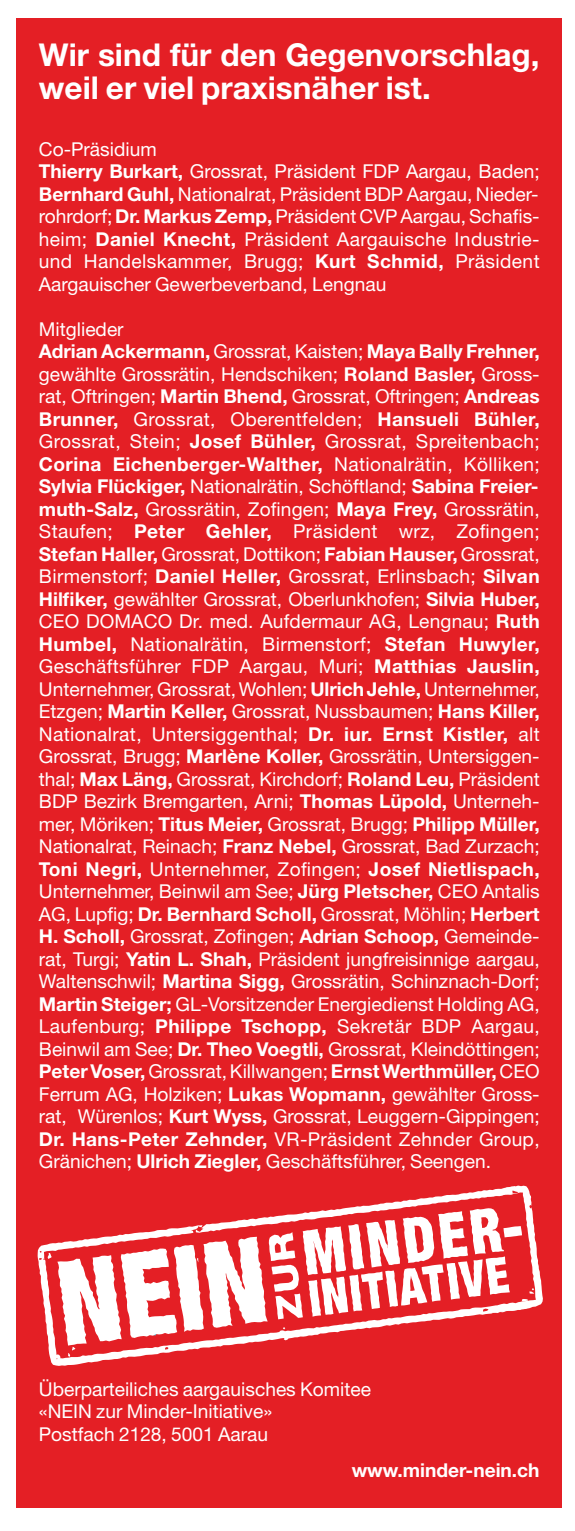
<style>
.page{position:relative;width:575px;height:1531px;background:#fff}
.page>*{position:absolute;margin:0;border:0;box-sizing:border-box;transform-origin:0 0}
.t1{font:700 31.5px/33.8px "Helvetica Neue LT Std";color:#fff}
.t2{font:19.12px/22.5px "Helvetica Neue LT Std";color:#fff}
.t3{font:700 19.12px "Helvetica Neue LT Std";color:#fff}
.s1{font-weight:700}
</style>
<div class="page">
<div style="left:16px;top:18px;width:545px;height:1489px;background:#e41f25"></div>
<svg style="left:38px;top:1185px;width:504px;height:181px"></svg>
<svg style="left:46px;top:1186px;width:489px;height:170px"></svg>
<h1 class="t1" style="left:39px;top:40px;width:501px">Wir sind für den Gegenvorschlag, weil er viel praxisnäher ist.</h1>
<p class="t2" style="left:39px;top:139px;width:501px">Co-Präsidium<br><span class="s1">Thierry Burkart,</span> Grossrat, Präsident FDP Aargau, Baden; <span class="s1">Bernhard Guhl,</span> Nationalrat, Präsident BDP Aargau, Nieder&shy;rohrdorf; <span class="s1">Dr. MarkusZemp,</span>Präsident CVPAargau,Schafis&shy;heim; <span class="s1">Daniel Knecht,</span> Präsident Aargauische Industrie&shy;und Handelskammer, Brugg; <span class="s1">Kurt Schmid,</span> Präsident Aargauischer Gewerbeverband, Lengnau</p>
<p class="t2" style="left:39px;top:319px;width:501px">Mitglieder<br><span class="s1">Adrian Ackermann,</span> Grossrat, Kaisten; <span class="s1">Maya Bally Frehner, </span>gewählte Grossrätin, Hendschiken; <span class="s1">Roland Basler,</span> Gross&shy;rat, Oftringen; <span class="s1">Martin Bhend,</span> Grossrat, Oftringen; <span class="s1">Andreas Brunner,</span> Grossrat, Oberentfelden; <span class="s1">Hansueli Bühler, </span>Grossrat, Stein; <span class="s1">Josef Bühler,</span> Grossrat, Spreitenbach; <span class="s1">Corina Eichenberger-Walther,</span> Nationalrätin, Kölliken; <span class="s1">Sylvia Flückiger,</span> Nationalrätin, Schöftland; <span class="s1">Sabina Freier&shy;muth-Salz,</span> Grossrätin, Zofingen; <span class="s1">Maya Frey,</span> Grossrätin, Staufen; <span class="s1">Peter Gehler,</span> Präsident wrz, Zofingen; <span class="s1">Stefan Haller,</span> Grossrat, Dottikon; <span class="s1">Fabian Hauser,</span> Grossrat, Birmenstorf; <span class="s1">Daniel Heller,</span> Grossrat, Erlinsbach; <span class="s1">Silvan Hilfiker,</span> gewählter Grossrat, Oberlunkhofen; <span class="s1">Silvia Huber, </span>CEO DOMACO Dr. med. Aufdermaur AG, Lengnau; <span class="s1">Ruth Humbel,</span> Nationalrätin, Birmenstorf; <span class="s1">Stefan Huwyler, </span>Geschäftsführer FDP Aargau, Muri; <span class="s1">Matthias Jauslin, </span>Unternehmer,Grossrat,Wohlen;<span class="s1">UlrichJehle,</span>Unternehmer, Etzgen; <span class="s1">Martin Keller,</span> Grossrat, Nussbaumen; <span class="s1">Hans Killer, </span>Nationalrat, Untersiggenthal; <span class="s1">Dr. iur. Ernst Kistler,</span> alt Grossrat, Brugg; <span class="s1">Marlène Koller,</span> Grossrätin, Untersiggen&shy;thal; <span class="s1">Max Läng,</span> Grossrat, Kirchdorf; <span class="s1">Roland Leu,</span> Präsident BDP Bezirk Bremgarten, Arni; <span class="s1">Thomas Lüpold,</span> Unterneh&shy;mer, Möriken; <span class="s1">Titus Meier,</span> Grossrat, Brugg; <span class="s1">Philipp Müller, </span>Nationalrat, Reinach; <span class="s1">Franz Nebel,</span> Grossrat, Bad Zurzach; <span class="s1">Toni Negri,</span> Unternehmer, Zofingen; <span class="s1">Josef Nietlispach, </span>Unternehmer, Beinwil am See; <span class="s1">Jürg Pletscher,</span> CEO Antalis AG, Lupfig; <span class="s1">Dr. Bernhard Scholl,</span> Grossrat, Möhlin; <span class="s1">Herbert H. Scholl,</span> Grossrat, Zofingen; <span class="s1">Adrian Schoop,</span> Gemeinde&shy;rat, Turgi; <span class="s1">Yatin L. Shah,</span> Präsident jungfreisinnige aargau, Waltenschwil; <span class="s1">Martina Sigg,</span> Grossrätin, Schinznach-Dorf; <span class="s1">Martin Steiger;</span> GL-Vorsitzender Energiedienst Holding AG, Laufenburg; <span class="s1">Philippe Tschopp,</span> Sekretär BDP Aargau, Beinwil am See; <span class="s1">Dr. Theo Voegtli,</span> Grossrat, Kleindöttingen; <span class="s1">PeterVoser,</span>Grossrat,Killwangen;<span class="s1">ErnstWerthmüller,</span>CEO Ferrum AG, Holziken; <span class="s1">Lukas Wopmann,</span> gewählter Gross&shy;rat, Würenlos; <span class="s1">Kurt Wyss,</span> Grossrat, Leuggern-Gippingen; <span class="s1">Dr. Hans-Peter Zehnder,</span> VR-Präsident Zehnder Group, Gränichen; <span class="s1">Ulrich Ziegler,</span> Geschäftsführer, Seengen.</p>
<p class="t2" style="left:39px;top:1379px;width:333px">Überparteiliches aargauisches Komitee «NEIN zur Minder-Initiative»<br>Postfach 2128, 5001 Aarau</p>
<p class="t3" style="left:351px;top:1463px;width:189px">www.minder-nein.ch</p>
</div>
